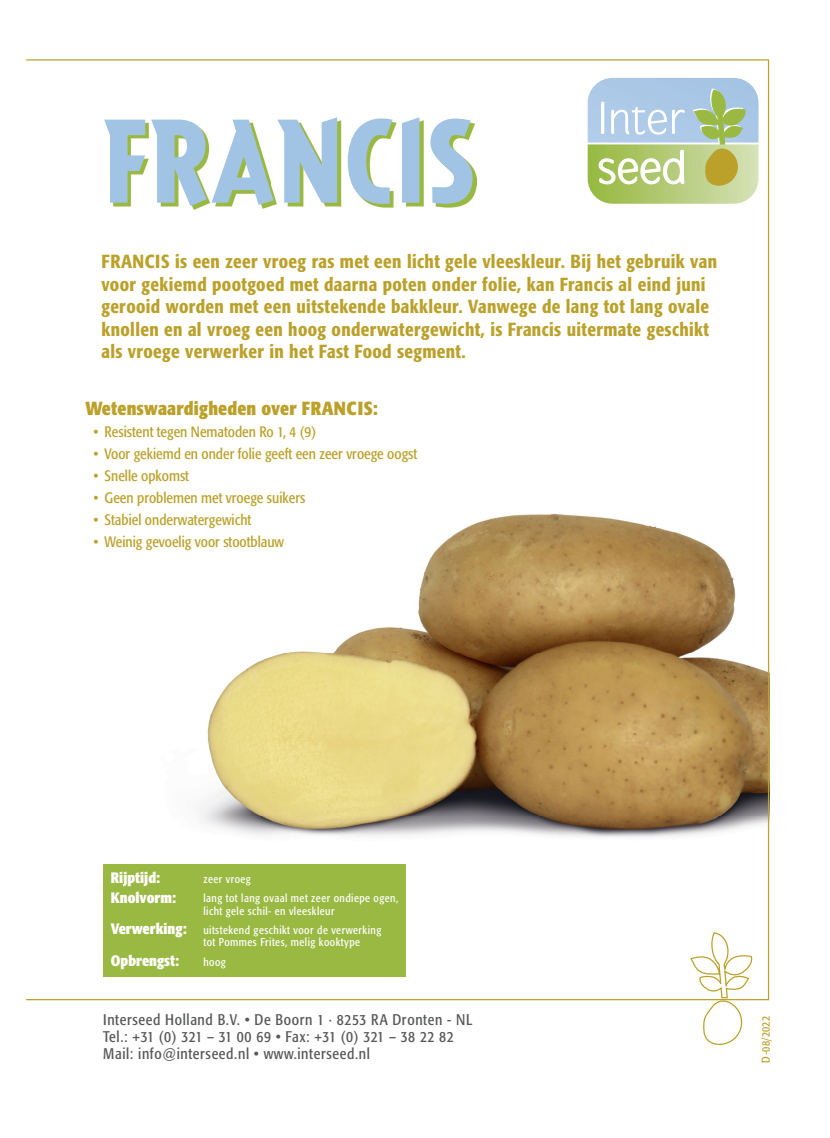
<style>
.page{position:relative;width:830px;height:1138px;background:#fff}
.page>*{position:absolute;margin:0;border:0;box-sizing:border-box;transform-origin:0 0}
.t1{font:125px "Impacta LT Pro";letter-spacing:.02em;color:#a1c4e4}
.t2{font:500 condensed 18.75px/22.5px "Formata";letter-spacing:.02em;color:#bba12a}
.t3{font:700 condensed 18.75px "Formata";letter-spacing:.01em;color:#bba12a}
.t4{font:condensed 15.25px/16.9px "Formata";letter-spacing:.04em;color:#57585a}
.t5{font:condensed 15px "Formata";color:#bba12a}
.t6{font:700 condensed 15px/19.2px "Formata";color:#fff}
.t7{font:condensed 11.38px "Formata";letter-spacing:.015em;color:#bba12a}
.t8{font:condensed 11.25px/19.2px "Formata";letter-spacing:.04em;color:#fff}
</style>
<div class="page">
<img style="left:199px;top:491px;width:570px;height:366px">
<svg style="left:689px;top:932px;width:63px;height:113px"></svg>
<img style="left:108px;top:121px;width:368px;height:89px">
<div style="left:587px;top:78px;width:171px;height:64px;background:#aac8e6"></div>
<svg style="left:600px;top:102px;width:4px;height:32px"></svg>
<svg style="left:611px;top:107px;width:73px;height:28px"></svg>
<img style="left:587px;top:144px;width:171px;height:60px">
<svg style="left:692px;top:88px;width:53px;height:100px;background:#b3c389"></svg>
<svg style="left:597px;top:149px;width:87px;height:36px"></svg>
<div style="left:104px;top:863px;width:302px;height:113px;background:#9ab943"></div>
<div style="left:800px;top:562px;width:14px;height:14px;border:2px solid #fff;border-radius:50%"></div>
<h1 class="t1" style="left:103px;top:78px;width:373px">FRANCIS</h1>
<p class="t2" style="left:101px;top:250px;width:617px">FRANCIS is een zeer vroeg ras met een licht gele vleeskleur. Bij het gebruik van voor gekiemd pootgoed met daarna poten onder folie, kan Francis al eind juni gerooid worden met een uitstekende bakkleur. Vanwege de lang tot lang ovale knollen en al vroeg een hoog onderwatergewicht, is Francis uitermate geschikt als vroege verwerker in het Fast Food segment.</p>
<p class="t3" style="left:85px;top:397px;width:294px">Wetenswaardigheden over FRANCIS:</p>
<p class="t5" style="left:93px;top:423px;width:224px">• Resistent tegen Nematoden Ro 1, 4 (9)</p>
<p class="t5" style="left:93px;top:445px;width:325px">• Voor gekiemd en onder folie geeft een zeer vroege oogst</p>
<p class="t5" style="left:93px;top:467px;width:97px">• Snelle opkomst</p>
<p class="t5" style="left:93px;top:489px;width:213px">• Geen problemen met vroege suikers</p>
<p class="t5" style="left:93px;top:511px;width:159px">• Stabiel onderwatergewicht</p>
<p class="t5" style="left:93px;top:532px;width:192px">• Weinig gevoelig voor stootblauw</p>
<p class="t6" style="left:111px;top:868px;width:67px">Rijptijd:<br>Knolvorm:</p>
<p class="t6" style="left:111px;top:913px;width:77px;line-height:31.8px">Verwerking:<br>Opbrengst:</p>
<p class="t8" style="left:203px;top:869px;width:196px">zeer vroeg<br>lang tot lang ovaal met zeer ondiepe ogen,</p>
<p class="t8" style="left:203px;top:901px;width:179px">licht gele schil- en vleeskleur uitstekend geschikt voor de verwerking</p>
<p class="t8" style="left:203px;top:932px;width:158px">tot Pommes Frites, melig kooktype hoog</p>
<p class="t4" style="left:103px;top:1011px;width:370px">Interseed Holland B.V. • De Boorn 1 · 8253 RA Dronten - NL<br>Tel.: +31 (0) 321 – 31 00 69 • Fax: +31 (0) 321 – 38 22 82<br>Mail: info@interseed.nl • www.interseed.nl</p>
<p class="t7" style="left:758px;top:1062px;width:48px;rotate:-90deg">D-08/2022</p>
</div>
